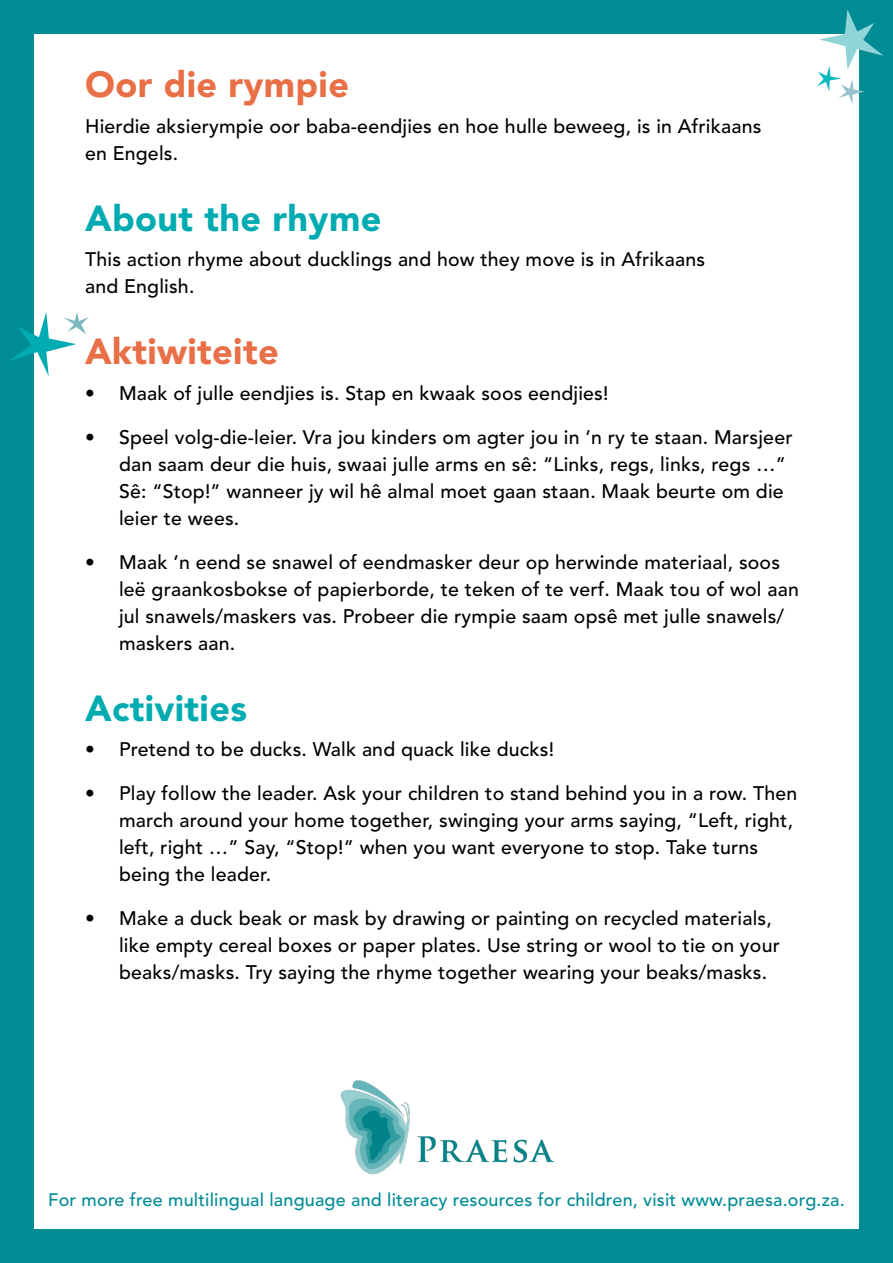
<style>
.page{position:relative;width:893px;height:1263px;background:#008c95}
.page>*{position:absolute;margin:0;border:0;box-sizing:border-box;transform-origin:0 0}
.t1{font:900 36px "Avenir LT Std";letter-spacing:.01em;color:#e86f46}
.t2{font:900 36px "Avenir LT Std";letter-spacing:.01em;color:#00acb1}
.t3{font:500 19.5px/27px "Avenir LT Std";letter-spacing:.01em;color:#000}
.t4{font:500 18px "Avenir LT Std";letter-spacing:.01em;color:#008c95}
</style>
<div class="page">
<div style="left:34px;top:34px;width:825px;height:1195px;background:#fff"></div>
<img style="left:340px;top:1080px;width:213px;height:95px">
<svg style="left:817px;top:9px;width:67px;height:95px"></svg>
<svg style="left:9px;top:312px;width:80px;height:64px"></svg>
<h1 class="t1" style="left:85px;top:63px;width:265px">Oor die rympie</h1>
<p class="t3" style="left:85px;top:113px;width:678px">Hierdie aksierympie oor baba-eendjies en hoe hulle beweeg, is in Afrikaans en Engels.</p>
<h1 class="t2" style="left:85px;top:196px;width:298px">About the rhyme</h1>
<p class="t3" style="left:85px;top:246px;width:622px">This action rhyme about ducklings and how they move is in Afrikaans and English.</p>
<h1 class="t1" style="left:85px;top:330px;width:195px">Aktiwiteite</h1>
<p class="t3" style="left:85px;top:380px;width:525px">• Maak of julle eendjies is. Stap en kwaak soos eendjies!</p>
<p class="t3" style="left:119px;top:424px;width:675px;text-indent:-34px">• Speel volg-die-leier. Vra jou kinders om agter jou in ’n ry te staan. Marsjeer dan saam deur die huis, swaai julle arms en sê: “Links, regs, links, regs …” Sê: “Stop!” wanneer jy wil hê almal moet gaan staan. Maak beurte om die leier te wees.</p>
<p class="t3" style="left:119px;top:549px;width:681px;text-indent:-34px">• Maak ’n eend se snawel of eendmasker deur op herwinde materiaal, soos leë graankosbokse of papierborde, te teken of te verf. Maak tou of wol aan jul snawels/maskers vas. Probeer die rympie saam opsê met julle snawels/ maskers aan.</p>
<h1 class="t2" style="left:85px;top:686px;width:163px">Activities</h1>
<p class="t3" style="left:85px;top:736px;width:471px">• Pretend to be ducks. Walk and quack like ducks!</p>
<p class="t3" style="left:119px;top:780px;width:680px;text-indent:-34px">• Play follow the leader. Ask your children to stand behind you in a row. Then march around your home together, swinging your arms saying, “Left, right, left, right …” Say, “Stop!” when you want everyone to stop. Take turns being the leader.</p>
<p class="t3" style="left:119px;top:905px;width:662px;text-indent:-34px">• Make a duck beak or mask by drawing or painting on recycled materials, like empty cereal boxes or paper plates. Use string or wool to tie on your beaks/masks. Try saying the rhyme together wearing your beaks/masks.</p>
<p class="t4" style="left:48px;top:1189px;width:798px">For more free multilingual language and literacy resources for children, visit www.praesa.org.za.</p>
</div>
